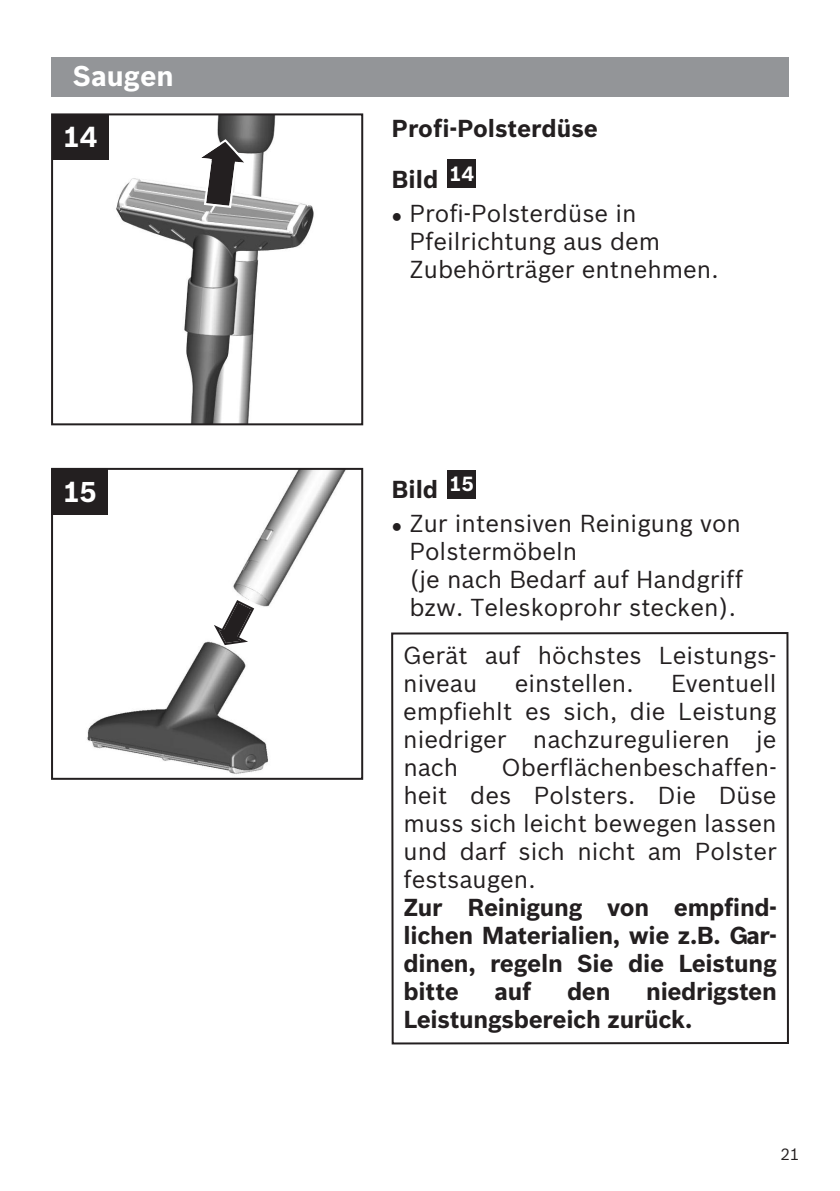
<style>
.page{position:relative;width:840px;height:1191px;background:#fff}
.page>*{position:absolute;margin:0;border:0;box-sizing:border-box;transform-origin:0 0}
.t1{font:700 28px "Bosch Sans";color:#fff}
.t2{font:24px/28px "Bosch Sans";color:#231f20}
.t3{font:700 24px/28px "Bosch Sans";letter-spacing:-.015em;color:#231f20}
.t4{font:700 20px "Bosch Sans";color:#fff}
.t5{font:16px "Bosch Sans";color:#231f20}
.s1{font-family:"Tahoma";font-size:18px}
</style>
<div class="page">
<img style="left:54px;top:471px;width:291px;height:303px">
<div style="left:51px;top:468px;width:312px;height:312px;border:2px solid #231f20"></div>
<div style="left:391px;top:632px;width:397px;height:412px;border:2px solid #231f20"></div>
<svg style="left:214px;top:600px;width:40px;height:45px"></svg>
<img style="left:54px;top:116px;width:260px;height:306px">
<div style="left:51px;top:113px;width:312px;height:312px;border:2px solid #231f20"></div>
<div style="left:52px;top:114px;width:56px;height:45px;background:#231f20"></div>
<div style="left:447px;top:159px;width:28px;height:29px;background:#231f20"></div>
<svg style="left:195px;top:139px;width:54px;height:69px"></svg>
<div style="left:52px;top:469px;width:56px;height:45px;background:#231f20"></div>
<div style="left:447px;top:470px;width:28px;height:28px;background:#231f20"></div>
<div style="left:51px;top:57px;width:737px;height:39px;background:#939598"></div>
<p class="t1" style="left:73px;top:60px;width:102px">Saugen</p>
<p class="t1" style="left:63px;top:121px;width:35px">14</p>
<p class="t3" style="left:391px;top:103px;width:208px;line-height:50.6px">Profi-Polsterdüse<br>Bild</p>
<p class="t2" style="left:409px;top:199px;width:310px;text-indent:-18px"><span class="s1">●</span> Profi-Polsterdüse in<br>Pfeilrichtung aus dem<br>Zubehörträger entnehmen.</p>
<p class="t4" style="left:449px;top:162px;width:26px">14</p>
<p class="t4" style="left:449px;top:472px;width:26px">15</p>
<p class="t1" style="left:63px;top:475px;width:35px">15</p>
<p class="t3" style="left:391px;top:476px;width:48px">Bild</p>
<p class="t2" style="left:409px;top:510px;width:335px;text-indent:-18px"><span class="s1">●</span> Zur intensiven Reinigung von<br>Polstermöbeln<br>(je nach Bedarf auf Handgriff bzw. Teleskoprohr stecken).</p>
<p class="t2" style="left:403px;top:641px;width:374px">Gerät auf höchstes Leistungs&shy;niveau</p>
<p class="t2" style="left:403px;top:669px;width:374px;text-align:justify;text-indent:267px">Eventuell empfiehlt es sich, die Leistung niedriger nachzuregulieren je nach</p>
<p class="t2" style="left:514px;top:669px;width:120px">einstellen.</p>
<p class="t2" style="left:403px;top:753px;width:374px;text-align:justify;text-indent:98px">Oberflächenbeschaffen&shy;heit des Polsters. Die Düse muss sich leicht bewegen lassen und darf sich nicht am Polster festsaugen.</p>
<p class="t3" style="left:403px;top:893px;width:374px;text-align:justify">Zur Reinigung von empfind&shy;lichen Materialien, wie z.B. Gar&shy;dinen, regeln Sie die Leistung bitte</p>
<p class="t3" style="left:403px;top:977px;width:374px;text-indent:242px">niedrigsten<br>Leistungsbereich zurück.</p>
<p class="t3" style="left:494px;top:977px;width:38px">auf</p>
<p class="t3" style="left:566px;top:977px;width:45px">den</p>
<p class="t5" style="left:780px;top:1145px;width:20px">21</p>
</div>
